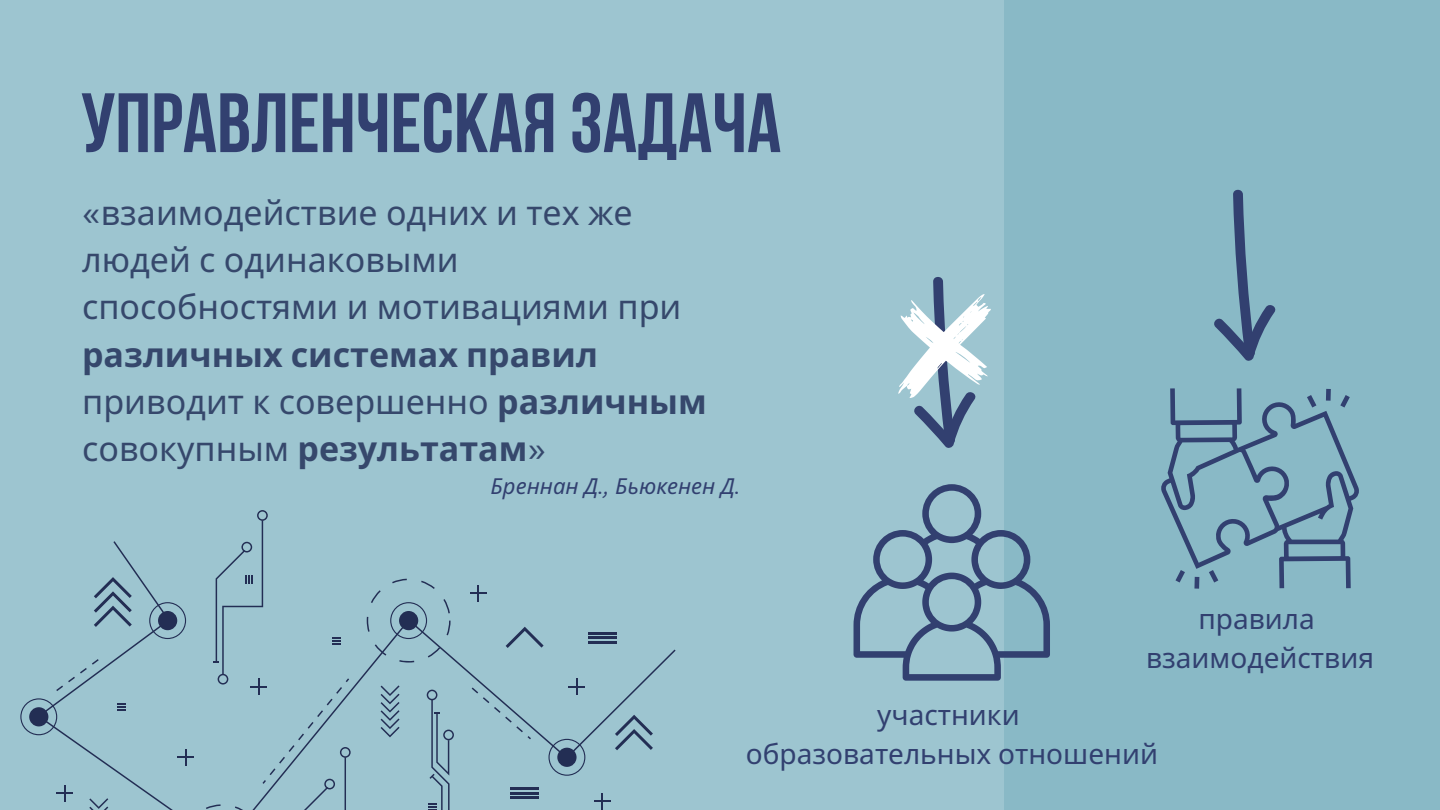
<style>
.page{position:relative;width:1440px;height:810px;background:#9dc5d0}
.page>*{position:absolute;margin:0;border:0;box-sizing:border-box;transform-origin:0 0}
.t1{font:700 84px "Bebas Neue";color:#324070}
.t2{font:34px/47.2px "Noto Sans";color:#36486c}
.t3{font:28px "Noto Sans";color:#324070}
.t4{font:italic 22px "Noto Sans";color:#324070}
.s1{font-family:"Canva Sans"}
.s2{font-weight:700}
</style>
<div class="page">
<div style="left:1004px;top:0;width:436px;height:810px;background:#89b9c6"></div>
<svg style="left:38px;top:541px;width:638px;height:269px"></svg>
<svg style="left:20px;top:698px;width:37px;height:37px"></svg>
<svg style="left:548px;top:739px;width:37px;height:37px"></svg>
<svg style="left:56px;top:659px;width:43px;height:32px"></svg>
<svg style="left:367px;top:579px;width:84px;height:84px"></svg>
<svg style="left:472px;top:688px;width:59px;height:51px"></svg>
<svg style="left:615px;top:715px;width:38px;height:35px"></svg>
<svg style="left:94px;top:577px;width:38px;height:50px"></svg>
<svg style="left:506px;top:627px;width:38px;height:21px"></svg>
<svg style="left:381px;top:685px;width:19px;height:52px"></svg>
<svg style="left:89px;top:798px;width:19px;height:12px"></svg>
<svg style="left:594px;top:793px;width:17px;height:16px"></svg>
<svg style="left:57px;top:785px;width:16px;height:16px"></svg>
<svg style="left:470px;top:585px;width:17px;height:17px"></svg>
<svg style="left:568px;top:678px;width:17px;height:17px"></svg>
<hr style="left:510px;top:787px;width:29px;height:3px;background:#232e54">
<hr style="left:510px;top:792px;width:29px;height:3px;background:#232e54">
<hr style="left:510px;top:796px;width:29px;height:3px;background:#232e54">
<hr style="left:588px;top:632px;width:29px;height:3px;background:#232e54">
<hr style="left:588px;top:637px;width:29px;height:2px;background:#232e54">
<hr style="left:588px;top:641px;width:29px;height:3px;background:#232e54">
<svg style="left:118px;top:703px;width:8px;height:8px"></svg>
<svg style="left:415px;top:690px;width:39px;height:120px"></svg>
<svg style="left:149px;top:510px;width:202px;height:300px"></svg>
<svg style="left:854px;top:484px;width:196px;height:197px"></svg>
<svg style="left:1161px;top:388px;width:198px;height:200px"></svg>
<div style="left:1326px;top:389px;width:5px;height:12px;background:#324070"></div>
<svg style="left:1214px;top:189px;width:62px;height:172px"></svg>
<svg style="left:898px;top:277px;width:93px;height:171px"></svg>
<p class="t1" style="left:81px;top:89px;width:702px">Управленческая задача</p>
<p class="t2" style="left:82px;top:188px;width:626px"><span class="s1">«</span>взаимодействие одних и тех же людей с одинаковыми способностями и мотивациями при <span class="s2">различных системах правил </span>приводит к совершенно <span class="s2">различным </span>совокупным <span class="s2">результатам</span><span class="s1">»</span></p>
<p class="t4" style="left:491px;top:471px;width:251px">Бреннан Д<span class="s1">.,</span> Бьюкенен Д<span class="s1">.</span></p>
<p class="t3" style="left:1198px;top:599px;width:118px">правила</p>
<p class="t3" style="left:1146px;top:638px;width:229px">взаимодействия</p>
<p class="t3" style="left:877px;top:695px;width:144px">участники</p>
<p class="t3" style="left:746px;top:734px;width:414px">образовательных отношений</p>
</div>
